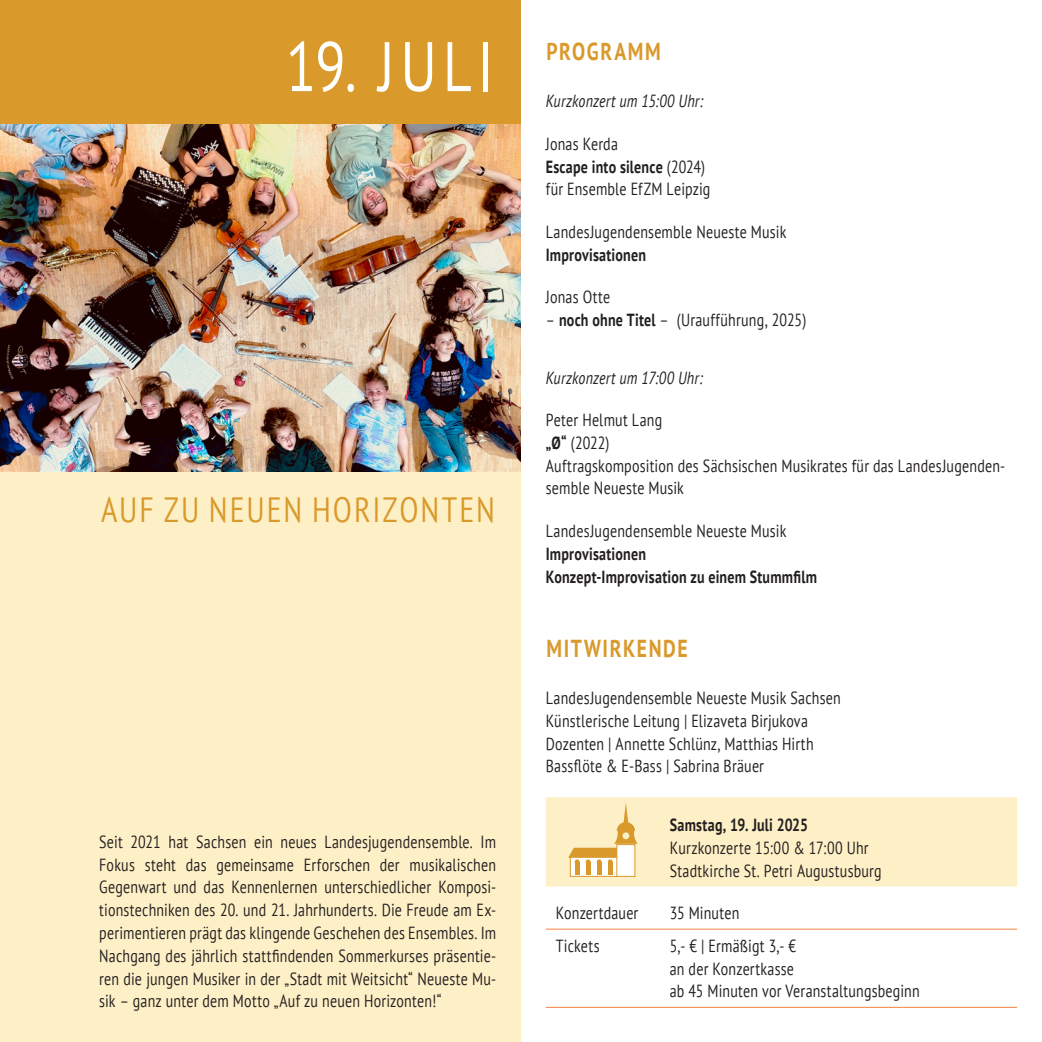
<style>
.page{position:relative;width:1042px;height:1042px;background:#fff}
.page>*{position:absolute;margin:0;border:0;box-sizing:border-box;transform-origin:0 0}
.t1{font:70px "PT Sans";letter-spacing:.105em;color:#fff;scale:.8 1}
.Konzert{font:35px "PT Sans";letter-spacing:.075em;color:#d9992b;scale:.8 1}
.subline_programm_rechte_seite{font:700 24.5px "PT Sans";letter-spacing:.08em;color:#d9992b;scale:.8 1}
.copytext_block{font:17.5px/22.8px "PT Sans";letter-spacing:.015em;color:#231f20;text-align:justify;scale:.8 1}
.copytext_programm{font:17.5px/22.8px "PT Sans";letter-spacing:.015em;color:#231f20;scale:.8 1}
.copytext_rechts{font:17.5px/22.8px "PT Sans";letter-spacing:.015em;color:#231f20;scale:.8 1}
.copytext_links{font:17.5px/22.8px "PT Sans";letter-spacing:.015em;color:#231f20;scale:.8 1}
.copytext_programm-2{font:700 17.5px/22.8px "PT Sans";letter-spacing:.015em;color:#231f20;scale:.8 1}
.veranstaltungsdetails{font:17.5px/22.8px "PT Sans";letter-spacing:.015em;color:#231f20;scale:.8 1}
.copytext_programm-3{font:italic 17.5px "PT Sans";letter-spacing:.015em;color:#231f20;scale:.8 1}
.s1{font-weight:700}
.s2{font-weight:400}
</style>
<div class="page">
<div style="left:0;top:0;width:521px;height:1042px;background:#fef0c6"></div>
<div style="left:0;top:0;width:521px;height:124px;background:#d9992b"></div>
<img style="left:0;top:124px;width:521px;height:347px">
<hr style="left:546px;top:929px;width:114px;height:1px;background:#f58345">
<hr style="left:660px;top:929px;width:357px;height:1px;background:#f58345">
<hr style="left:546px;top:1007px;width:114px;height:1px;background:#f58345">
<hr style="left:660px;top:1007px;width:357px;height:1px;background:#f58345">
<svg style="left:546px;top:797px;width:471px;height:89px;background:#fcedc2"></svg>
<p class="t1" style="left:286px;top:22px;width:261px">19. JULI</p>
<p class="subline_programm_rechte_seite" style="left:546px;top:35px;width:144px">PROGRAMM</p>
<p class="copytext_programm-3" style="left:546px;top:90px;width:198px">Kurzkonzert um 15:00 Uhr:</p>
<p class="copytext_programm" style="left:546px;top:132px;width:207px">Jonas Kerda<br><span class="s1">Escape into silence</span> (2024) für Ensemble EfZM Leipzig</p>
<p class="copytext_programm" style="left:546px;top:220px;width:302px">LandesJugendensemble Neueste Musik<br><span class="s1">Improvisationen</span></p>
<p class="copytext_programm" style="left:546px;top:285px;width:82px">Jonas Otte</p>
<p class="copytext_programm" style="left:546px;top:308px;width:327px">– <span class="s1">noch ohne Titel</span> – (Uraufführung, 2025)</p>
<p class="Konzert" style="left:101px;top:487px;width:494px">AUF ZU NEUEN HORIZONTEN</p>
<p class="copytext_block" style="left:99px;top:830px;width:498px">Seit 2021 hat Sachsen ein neues Landesjugendensemble. Im Fokus steht das gemeinsame Erforschen der musikalischen Gegenwart und das Kennenlernen unterschiedlicher Komposi&shy;tionstechniken des 20. und 21. Jahrhunderts. Die Freude am Ex&shy;perimentieren prägt das klingende Geschehen des Ensembles. Im Nachgang des jährlich stattfindenden Sommerkurses präsentie&shy;ren die jungen Musiker in der „Stadt mit Weitsicht“ Neueste Mu&shy;sik – ganz unter dem Motto „Auf zu neuen Horizonten!“</p>
<p class="copytext_programm-3" style="left:546px;top:366px;width:198px">Kurzkonzert um 17:00 Uhr:</p>
<p class="copytext_programm" style="left:546px;top:408px;width:576px">Peter Helmut Lang<br><span class="s1">„Ø“</span> (2022)<br>Auftragskomposition des Sächsischen Musikrates für das LandesJugenden&shy;semble Neueste Musik</p>
<p class="copytext_programm-2" style="left:546px;top:519px;width:340px"><span class="s2">LandesJugendensemble Neueste Musik<br></span>Improvisationen<br>Konzept-Improvisation zu einem Stummfilm</p>
<p class="subline_programm_rechte_seite" style="left:546px;top:632px;width:178px">MITWIRKENDE</p>
<p class="copytext_rechts" style="left:546px;top:686px;width:370px">LandesJugendensemble Neueste Musik Sachsen Künstlerische Leitung | Elizaveta Birjukova Dozenten | Annette Schlünz, Matthias Hirth Bassflöte &amp; E-Bass | Sabrina Bräuer</p>
<p class="veranstaltungsdetails" style="left:670px;top:813px;width:266px"><span class="s1">Samstag, 19. Juli 2025<br></span>Kurzkonzerte 15:00 &amp; 17:00 Uhr<br>Stadtkirche St. Petri Augustusburg</p>
<p class="copytext_links" style="left:556px;top:901px;width:105px">Konzertdauer</p>
<p class="copytext_links" style="left:670px;top:901px;width:88px">35 Minuten</p>
<p class="copytext_links" style="left:556px;top:934px;width:56px">Tickets</p>
<p class="copytext_links" style="left:670px;top:934px;width:314px">5,- € | Ermäßigt 3,- €<br>an der Konzertkasse<br>ab 45 Minuten vor Veranstaltungsbeginn</p>
</div>
